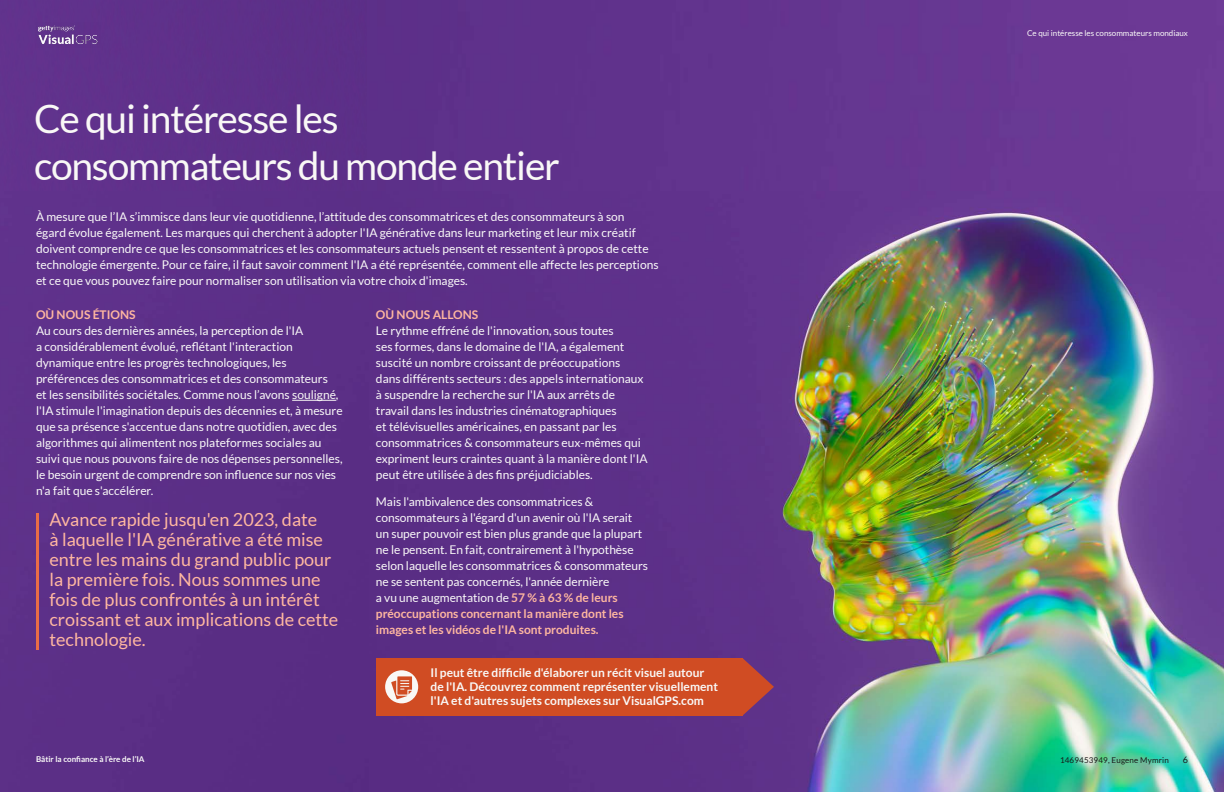
<style>
.page{position:relative;width:1224px;height:792px;background:#fff}
.page>*{position:absolute;margin:0;border:0;box-sizing:border-box;transform-origin:0 0}
.t1{font:39px/46.8px "Lato";letter-spacing:-.03em;color:#f9f8f6}
.t2{font:18px/20px "Lato";color:#ffb7a0}
.t3{font:12px/16px "Lato";color:#faf9f8}
.t4{font:700 12px/14px "Lato";color:#f9f8f6}
.t5{font:700 12px "Lato";color:#ffb7a0}
.t6{font:9px "Lato";color:#191919}
.t7{font:8px "Lato";color:#faf9f8}
.t8{font:700 8px "Lato";color:#faf9f8}
.t9{font:8px "Lato";letter-spacing:.02em;color:#191919}
.s1{font-weight:700;color:#ffb7a0}
.s2{color:#f9f8f6}
.s3{color:#faf9f8}
</style>
<div class="page">
<img style="left:367px;top:0;width:857px;height:191px">
<img style="left:368px;top:191px;width:856px;height:601px">
<div style="left:0;top:0;width:367px;height:191px;background:#5e308a"></div>
<div style="left:0;top:191px;width:368px;height:601px;background:#5b2f86"></div>
<hr style="left:292px;top:400px;width:44px;height:1px;background:#f9f8f6">
<img style="left:36px;top:22px;width:65px;height:26px">
<hr style="left:36px;top:513px;width:3px;height:137px;background:#e96d46">
<div style="left:376px;top:658px;width:366px;height:58px;background:#d04c23"></div>
<svg style="left:742px;top:658px;width:32px;height:58px"></svg>
<div style="left:385px;top:670px;width:33px;height:33px;background:#f9f8f6;border-radius:50%"></div>
<svg style="left:391px;top:676px;width:21px;height:23px"></svg>
<h1 class="t1" style="left:34px;top:96px;width:527px">Ce qui intéresse les consommateurs du monde entier</h1>
<p class="t3" style="left:36px;top:208px;width:624px">À mesure que l’IA s’immisce dans leur vie quotidienne, l’attitude des consommatrices et des consommateurs à son<br>égard évolue également. Les marques qui cherchent à adopter l'IA générative dans leur marketing et leur mix créatif doivent comprendre ce que les consommatrices et les consommateurs actuels pensent et ressentent à propos de cette technologie émergente. Pour ce faire, il faut savoir comment l'IA a été représentée, comment elle affecte les perceptions et ce que vous pouvez faire pour normaliser son utilisation via votre choix d'images.</p>
<p class="t5" style="left:376px;top:308px;width:104px">OÙ NOUS ALLONS</p>
<p class="t3" style="left:376px;top:323px;width:273px">Le rythme effréné de l'innovation, sous toutes<br>ses formes, dans le domaine de l'IA, a également suscité un nombre croissant de préoccupations dans différents secteurs : des appels internationaux à suspendre la recherche sur l'IA aux arrêts de travail dans les industries cinématographiques<br>et télévisuelles américaines, en passant par les consommatrices &amp; consommateurs eux-mêmes qui expriment leurs craintes quant à la manière dont l'IA peut être utilisée à des fins préjudiciables.</p>
<p class="t3" style="left:376px;top:494px;width:274px">Mais l'ambivalence des consommatrices &amp; consommateurs à l'égard d'un avenir où l'IA serait un super pouvoir est bien plus grande que la plupart ne le pensent. En fait, contrairement à l'hypothèse selon laquelle les consommatrices &amp; consommateurs ne se sentent pas concernés, l'année dernière<br>a vu une augmentation de <span class="s1">57 % à 63 % de leurs préoccupations concernant la manière dont les images et les vidéos de l'IA sont produites.</span></p>
<p class="t5" style="left:36px;top:308px;width:101px">OÙ NOUS ÉTIONS</p>
<p class="t3" style="left:36px;top:323px;width:308px">Au cours des dernières années, la perception de l'IA<br>a considérablement évolué, reflétant l'interaction dynamique entre les progrès technologiques, les préférences des consommatrices et des consommateurs<br>et les sensibilités sociétales. Comme nous l’avons <span class="s2">souligné</span>, l'IA stimule l'imagination depuis des décennies et, à mesure que sa présence s'accentue dans notre quotidien, avec des algorithmes qui alimentent nos plateformes sociales au suivi que nous pouvons faire de nos dépenses personnelles, le besoin urgent de comprendre son influence sur nos vies n'a fait que s'accélérer.</p>
<h2 class="t2" style="left:50px;top:510px;width:290px">Avance rapide jusqu'en 2023, date<br>à laquelle l'IA générative a été mise entre les mains du grand public pour la première fois. Nous sommes une fois de plus confrontés à un intérêt croissant et aux implications de cette technologie.</h2>
<p class="t4" style="left:431px;top:666px;width:289px">Il peut être difficile d'élaborer un récit visuel autour de l'IA. Découvrez comment représenter visuellement l'IA et d'autres sujets complexes sur <span class="s3">VisualGPS.com</span></p>
<p class="t7" style="left:1027px;top:29px;width:162px">Ce qui intéresse les consommateurs mondiaux</p>
<p class="t8" style="left:36px;top:755px;width:110px">Bâtir la confiance à l’ère de l’IA</p>
<p class="t6" style="left:1183px;top:755px;width:7px">6</p>
<p class="t9" style="left:1060px;top:756px;width:110px">1469453949, Eugene Mymrin</p>
</div>
